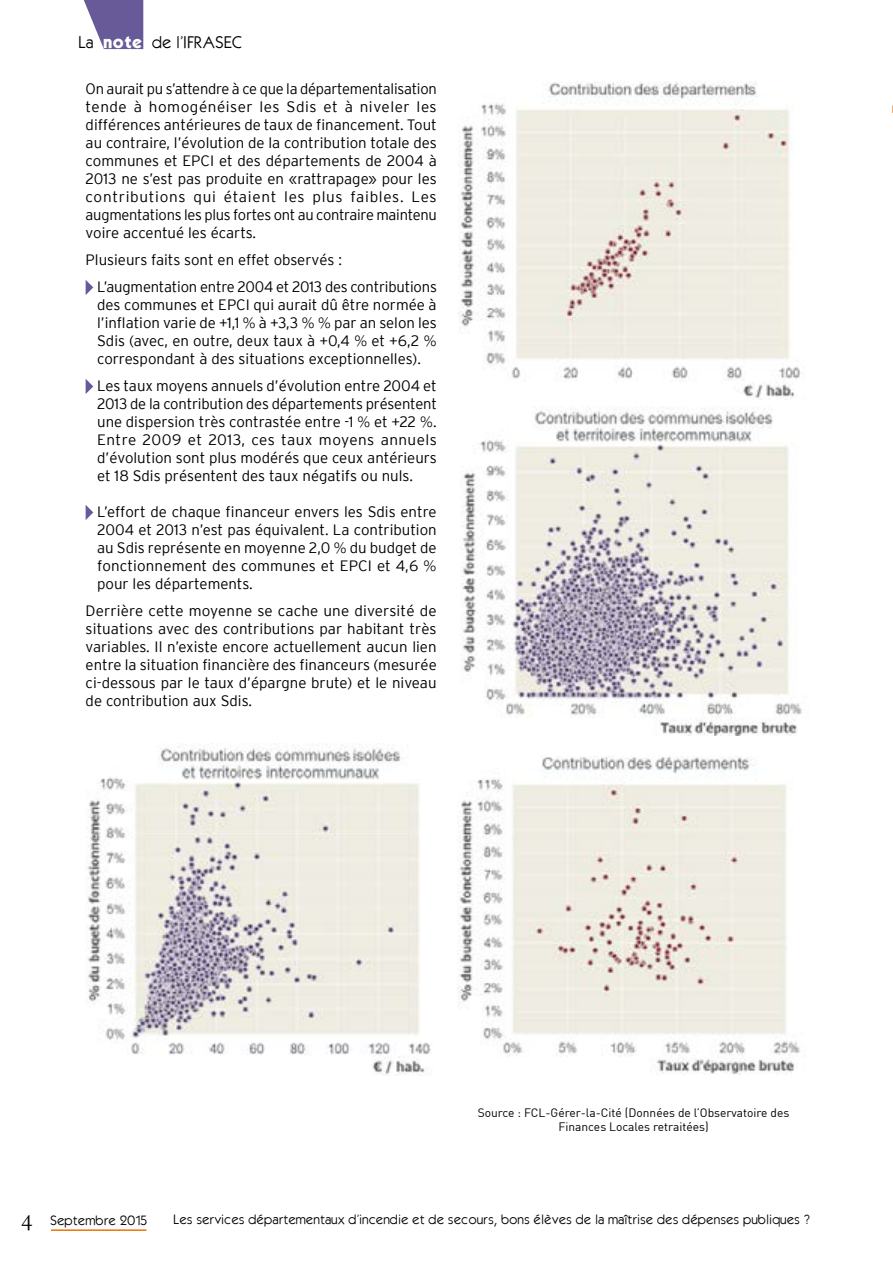
<style>
.page{position:relative;width:893px;height:1263px;background:#fff}
.page>*{position:absolute;margin:0;border:0;box-sizing:border-box;transform-origin:0 0}
.t1{font:300 15px/18px "Interstate";color:#000;text-align:justify}
.t2{font:15px "Kabel";color:#000}
.t3{font:12px "Kabel";color:#000}
.t4{font:12px/14.4px "DIN";color:#000;text-align:center}
.s1{font-weight:700;color:#fff}
.s2{font-family:"Helvetica Neue"}
.s3{font-family:"Garamond";font-size:24px}
</style>
<div class="page">
<hr style="left:51px;top:1229px;width:95px;height:2px;background:#ee7203">
<svg style="left:83px;top:0;width:61px;height:50px"></svg>
<svg style="left:86px;top:280px;width:7px;height:15px"></svg>
<svg style="left:86px;top:379px;width:7px;height:15px"></svg>
<svg style="left:86px;top:505px;width:7px;height:15px"></svg>
<img style="left:85px;top:743px;width:346px;height:333px">
<img style="left:458px;top:756px;width:342px;height:318px">
<img style="left:458px;top:81px;width:343px;height:318px">
<img style="left:460px;top:408px;width:342px;height:328px">
<p class="t2" style="left:78px;top:33px;width:165px">La <span class="s1">NOTE</span> de l’IFRASEC</p>
<p class="t1" style="left:86px;top:80px;width:353px">On aurait pu s’attendre à ce que la départementalisation tende à homogénéiser les Sdis et à niveler les différences antérieures de taux de financement. Tout au contraire, l’évolution de la contribution totale des communes et EPCI et des départements de 2004 à 2013 ne s’est pas produite en «rattrapage» pour les contributions qui étaient les plus faibles. Les augmentations les plus fortes ont au contraire maintenu voire accentué les écarts.</p>
<p class="t1" style="left:97px;top:246px;width:341px;line-height:27px;text-indent:-12px">Plusieurs faits sont en effet observés :<br>L’augmentation entre 2004 et 2013 des contributions</p>
<p class="t1" style="left:97px;top:296px;width:341px">des communes et EPCI qui aurait dû être normée à l’inflation varie de +1,1 <span class="s2">%</span> à +3,3 <span class="s2">% %</span> par an selon les Sdis (avec, en outre, deux taux à +0,4 <span class="s2">%</span> et +6,2 <span class="s2">% </span>correspondant à des situations exceptionnelles).</p>
<p class="t1" style="left:97px;top:377px;width:341px">Les taux moyens annuels d’évolution entre 2004 et 2013 de la contribution des départements présentent une dispersion très contrastée entre -1 <span class="s2">%</span> et +22 <span class="s2">%</span>.<br>Entre 2009 et 2013, ces taux moyens annuels d’évolution sont plus modérés que ceux antérieurs et 18 Sdis présentent des taux négatifs ou nuls.</p>
<p class="t1" style="left:97px;top:503px;width:341px">L’effort de chaque financeur envers les Sdis entre 2004 et 2013 n’est pas équivalent. La contribution au Sdis représente en moyenne 2,0 <span class="s2">%</span> du budget de fonctionnement des communes et EPCI et 4,6 <span class="s2">% </span>pour les départements.</p>
<p class="t1" style="left:86px;top:602px;width:353px">Derrière cette moyenne se cache une diversité de situations avec des contributions par habitant très variables. Il n’existe encore actuellement aucun lien entre la situation financière des financeurs (mesurée ci-dessous par le taux d’épargne brute) et le niveau de contribution aux Sdis.</p>
<p class="t4" style="left:478px;top:1105px;width:313px">Source : FCL-Gérer-la-Cité (Données de l’Observatoire des<br>Finances Locales retraitées)</p>
<p class="t3" style="left:21px;top:1212px;width:128px"><span class="s3">4</span> Septembre 2015</p>
<p class="t3" style="left:173px;top:1211px;width:638px">Les services départementaux d’incendie et de secours, bons élèves de la maîtrise des dépenses publiques ?</p>
</div>
